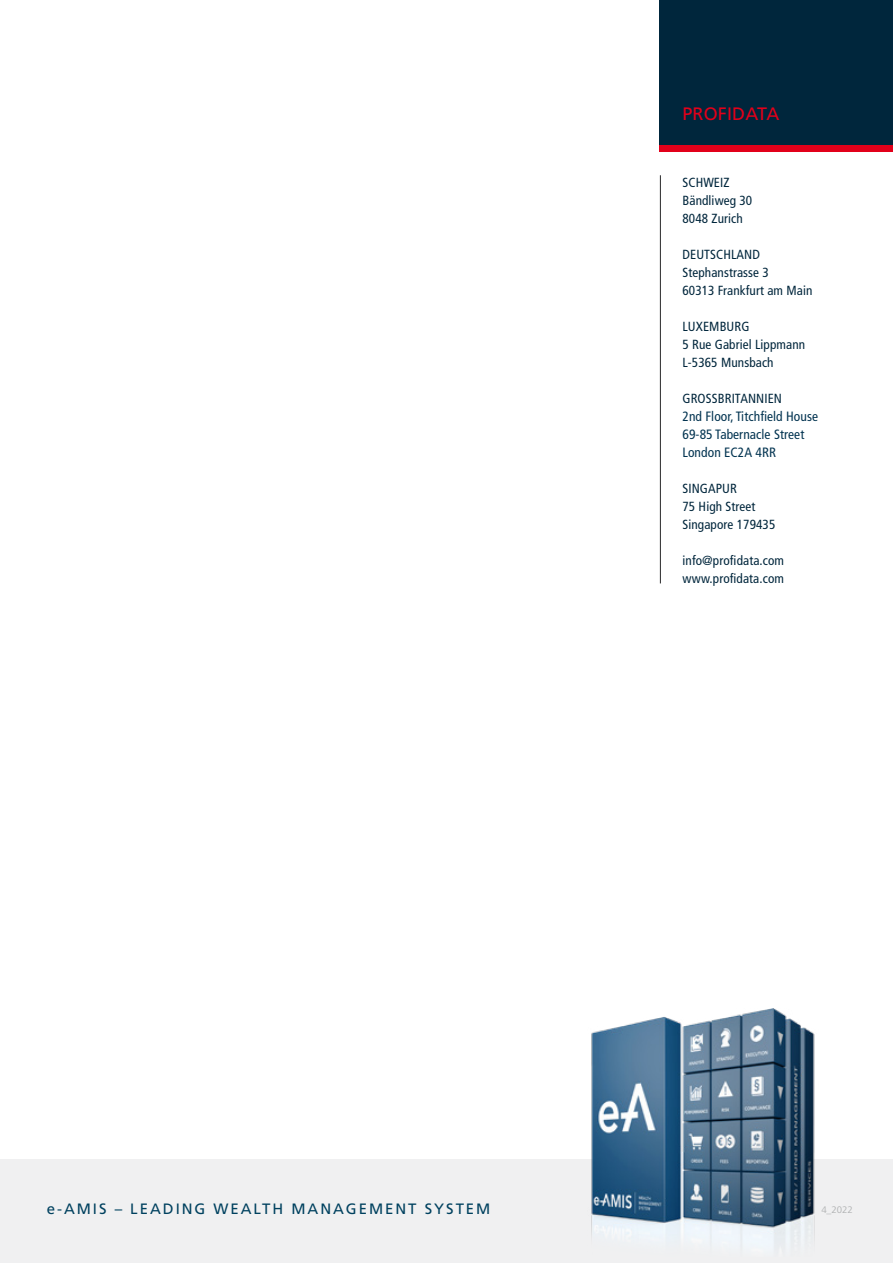
<style>
.page{position:relative;width:893px;height:1263px;background:#fff}
.page>*{position:absolute;margin:0;border:0;box-sizing:border-box;transform-origin:0 0}
.t1{font:18px "Frutiger";letter-spacing:.01em;color:#e2001a}
.t2{font:15px "Frutiger";letter-spacing:.13em;color:#00415f}
.t3{font:condensed 13.5px/18px "Frutiger";letter-spacing:.005em;color:#033451}
.t4{font:condensed 13.2px/18px "Frutiger";letter-spacing:.01em;color:#00263c}
.t5{font:9.9px "Frutiger Next Pro";color:#b1b3b4}
</style>
<div class="page">
<div style="left:659px;top:0;width:234px;height:149px;background:#00263c"></div>
<div style="left:659px;top:146px;width:234px;height:6px;background:#e2001a"></div>
<hr style="left:660px;top:175px;width:1px;height:408px;background:#282829">
<div style="left:0;top:1159px;width:893px;height:104px;background:#f0f0f1"></div>
<img style="left:591px;top:1009px;width:224px;height:236px">
<h1 class="t1" style="left:682px;top:103px;width:98px">PROFIDATA</h1>
<p class="t4" style="left:682px;top:174px;width:71px">SCHWEIZ<br>Bändliweg 30<br>8048 Zurich</p>
<p class="t4" style="left:682px;top:246px;width:131px">DEUTSCHLAND<br>Stephanstrasse 3<br>60313 Frankfurt am Main</p>
<p class="t4" style="left:682px;top:318px;width:124px">LUXEMBURG<br>5 Rue Gabriel Lippmann<br>L-5365 Munsbach</p>
<p class="t4" style="left:682px;top:390px;width:101px">GROSSBRITANNIEN</p>
<p class="t3" style="left:682px;top:408px;width:137px">2nd Floor, Titchfield House<br>69-85 Tabernacle Street<br>London EC2A 4RR</p>
<p class="t4" style="left:682px;top:480px;width:94px">SINGAPUR<br>75 High Street<br>Singapore 179435</p>
<p class="t4" style="left:682px;top:552px;width:103px">info@profidata.com www.profidata.com</p>
<p class="t2" style="left:47px;top:1200px;width:445px">e-AMIS – LEADING WEALTH MANAGEMENT SYSTEM</p>
<p class="t5" style="left:821px;top:1204px;width:33px">4_2022</p>
</div>
